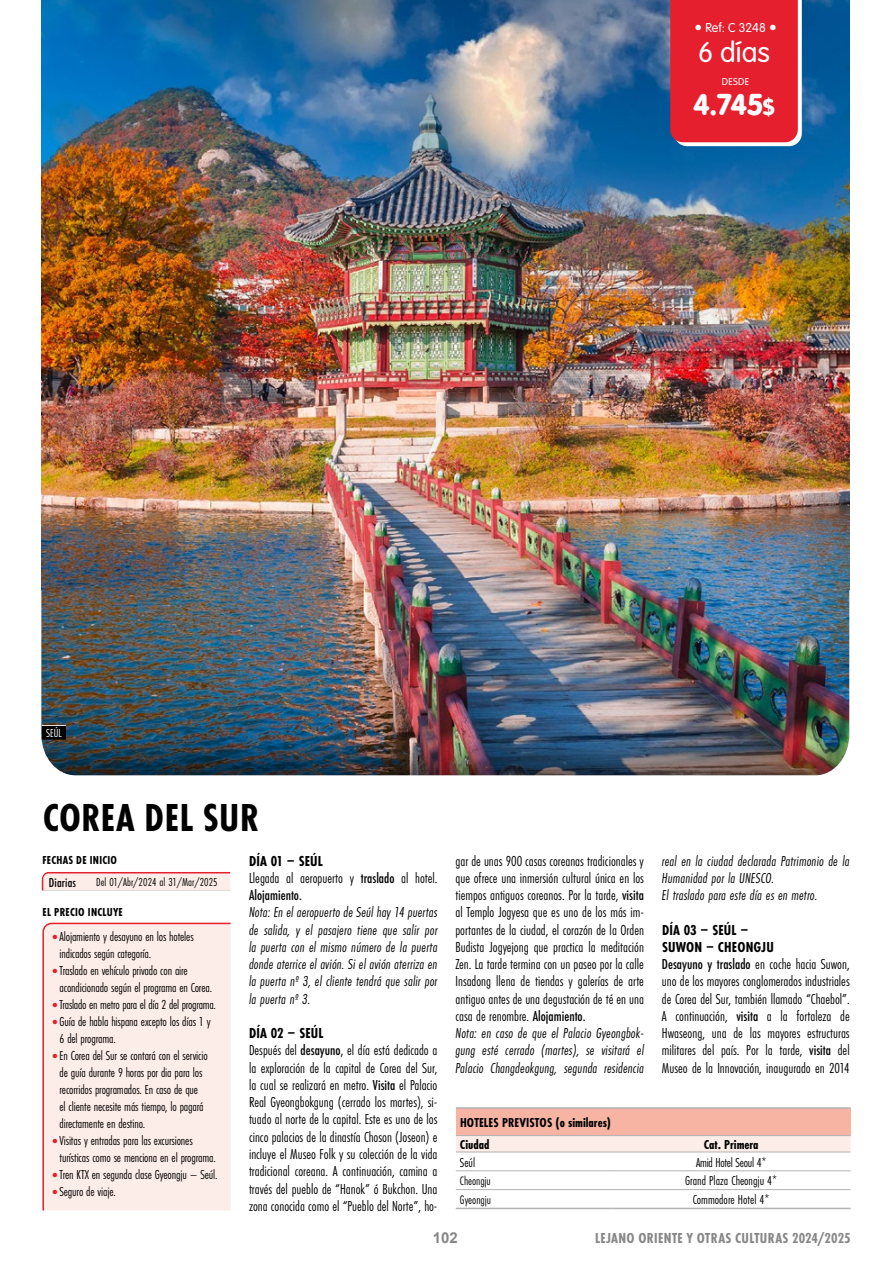
<style>
.page{position:relative;width:893px;height:1263px;background:#fff}
.page>*{position:absolute;margin:0;border:0;box-sizing:border-box;transform-origin:0 0}
.t1{font:700 40.5px "Futura PT Cond";letter-spacing:.01em;color:#000}
.t2{font:31.5px "VAG Rundschrift D";color:#fff}
.t3{font:300 30px "VAG Rundschrift D";color:#fff}
.t4{font:15px/17.2px "Futura PT Cond";color:#000}
.t5{font:italic 15px/17.2px "Futura PT Cond";letter-spacing:.01em;color:#000;text-align:justify}
.t6{font:700 15px "Futura PT Cond";letter-spacing:.025em;color:#878787}
.t7{font:700 15px "Arial";color:#878787}
.t8{font:13.5px/17px "Futura PT Cond";letter-spacing:-.01em;color:#000}
.t9{font:700 13.5px/22px "Futura PT Cond";color:#000}
.t10{font:300 13.5px "VAG Rundschrift D";color:#fff}
.t11{font:500 13.5px "Futura PT Cond";letter-spacing:.01em;color:#000}
.t12{font:12.75px "Futura PT Cond";color:#000}
.t13{font:700 12px "Futura PT Cond";letter-spacing:.02em;color:#000}
.t14{font:12px "Futura PT Cond";letter-spacing:.01em;color:#000}
.t15{font:12px "Futura PT Cond";color:#fff}
.t16{font:300 10.5px "VAG Rundschrift D";letter-spacing:.03em;color:#fff}
.s1{font-size:16.5px}
.s2{font-family:"VAG Rounded Std";font-weight:700;font-size:22.5px}
.s3{font-weight:700}
.s4{font-weight:500}
.s5{font-family:"The Sans Cd LF3";font-weight:300;font-size:22.5px;color:#e51f2d}
.s6{font-style:italic}
</style>
<div class="page">
<img style="left:42px;top:0;width:808px;height:590px">
<img style="left:41px;top:590px;width:809px;height:186px">
<svg style="left:42px;top:725px;width:24px;height:1px"></svg>
<div style="left:42px;top:726px;width:24px;height:13px;background:#000"></div>
<div style="left:42px;top:922px;width:189px;height:289px;background:#fdede8"></div>
<div style="left:456px;top:1108px;width:395px;height:27px;background:#f7b4a3"></div>
<svg style="left:456px;top:1136px;width:395px;height:16px;background:#faeae5"></svg>
<hr style="left:456px;top:1152px;width:156px;height:1px;background:#b3b2b2">
<hr style="left:612px;top:1152px;width:239px;height:1px;background:#b3b2b2">
<hr style="left:456px;top:1170px;width:156px;height:1px;background:#b3b2b2">
<hr style="left:456px;top:1189px;width:156px;height:1px;background:#b3b2b2">
<hr style="left:612px;top:1170px;width:239px;height:1px;background:#b3b2b2">
<hr style="left:612px;top:1189px;width:239px;height:1px;background:#b3b2b2">
<hr style="left:456px;top:1107px;width:156px;height:2px;background:#b3b2b2">
<hr style="left:612px;top:1107px;width:239px;height:2px;background:#b3b2b2">
<hr style="left:456px;top:1135px;width:156px;height:1px;background:#b3b2b2">
<hr style="left:612px;top:1135px;width:239px;height:1px;background:#b3b2b2">
<hr style="left:456px;top:1208px;width:156px;height:1px;background:#b3b2b2">
<hr style="left:612px;top:1208px;width:239px;height:1px;background:#b3b2b2">
<svg style="left:670px;top:0;width:132px;height:146px;background:#e32b39"></svg>
<svg style="left:41px;top:872px;width:190px;height:19px;background:#f9dbd8"></svg>
<p class="t10" style="left:694px;top:20px;width:84px"><span class="s1">•</span> Ref: C 3248 <span class="s1">•</span></p>
<h3 class="t3" style="left:698px;top:35px;width:73px">6 días</h3>
<p class="t16" style="left:722px;top:76px;width:29px">DESDE</p>
<h2 class="t2" style="left:693px;top:86px;width:83px">4.745<span class="s2">$</span></h2>
<p class="t15" style="left:46px;top:726px;width:17px">SEÚL</p>
<h1 class="t1" style="left:43px;top:794px;width:218px">COREA DEL SUR</h1>
<p class="t4" style="left:249px;top:852px;width:190px"><span class="s3">DÍA 01 – SEÚL<br></span>Llegada al aeropuerto y <span class="s4">traslado</span> al hotel.<br><span class="s4">Alojamiento.</span></p>
<p class="t5" style="left:249px;top:904px;width:190px">Nota: En el aeropuerto de Seúl hay 14 puertas de salida, y el pasajero tiene que salir por la puerta con el mismo número de la puerta donde aterrice el avión. Si el avión aterriza en la puerta nº 3, el cliente tendrá que salir por la puerta nº 3.</p>
<p class="t4" style="left:249px;top:1025px;width:190px"><span class="s3">DÍA 02 – SEÚL<br></span>Después del <span class="s4">desayuno,</span> el día está dedicado a la exploración de la capital de Corea del Sur, la cual se realizará en metro. <span class="s4">Visita</span> el Palacio Real Gyeongbokgung (cerrado los martes), si&shy;tuado al norte de la capital. Este es uno de los cinco palacios de la dinastía Choson (Joseon) e incluye el Museo Folk y su colección de la vida tradicional coreana. A continuación, camina a través del pueblo de “Hanok” ó Bukchon. Una zona conocida como el “Pueblo del Norte”, ho-</p>
<p class="t13" style="left:43px;top:853px;width:76px">FECHAS DE INICIO</p>
<p class="t11" style="left:49px;top:874px;width:29px">Diarias</p>
<p class="t14" style="left:96px;top:875px;width:123px">Del 01/Abr/2024 al 31/Mar/2025</p>
<p class="t13" style="left:43px;top:905px;width:82px">EL PRECIO INCLUYE</p>
<p class="t8" style="left:60px;top:928px;width:136px;text-indent:-9px"><span class="s5">•</span>Alojamiento y desayuno en los hoteles indicados según categoría.</p>
<p class="t8" style="left:60px;top:962px;width:154px;text-indent:-9px"><span class="s5">•</span>Traslado en vehículo privado con aire acondicionado según el programa en Corea.</p>
<p class="t8" style="left:51px;top:996px;width:166px"><span class="s5">•</span>Traslado en metro para el día 2 del programa.</p>
<p class="t8" style="left:60px;top:1013px;width:153px;text-indent:-9px"><span class="s5">•</span>Guía de habla hispana excepto los días 1 y<br>6 del programa.</p>
<p class="t8" style="left:60px;top:1047px;width:150px;text-indent:-9px"><span class="s5">•</span>En Corea del Sur se contará con el servicio de guía durante 9 horas por dia para los recorridos programados. En caso de que el cliente necesite más tiempo, lo pagará directamente en destino.</p>
<p class="t8" style="left:60px;top:1132px;width:158px;text-indent:-9px"><span class="s5">•</span>Visitas y entradas para las excursiones turísticas como se menciona en el programa.</p>
<p class="t8" style="left:51px;top:1166px;width:168px"><span class="s5">•</span>Tren KTX en segunda clase Gyeongju – Seúl.</p>
<p class="t8" style="left:51px;top:1183px;width:66px"><span class="s5">•</span>Seguro de viaje.</p>
<p class="t4" style="left:455px;top:852px;width:190px">gar de unas 900 casas coreanas tradicionales y que ofrece una inmersión cultural única en los tiempos antiguos coreanos. Por la tarde, <span class="s4">visita </span>al Templo Jogyesa que es uno de los más im&shy;portantes de la ciudad, el corazón de la Orden Budista Jogyejong que practica la meditación Zen. La tarde termina con un paseo por la calle Insadong llena de tiendas y galerías de arte antiguo antes de una degustación de té en una casa de renombre. <span class="s4">Alojamiento.<br></span><span class="s6">Nota: en caso de que el Palacio Gyeongbok&shy;gung esté cerrado (martes), se visitará el Palacio Changdeokgung, segunda residencia</span></p>
<p class="t5" style="left:662px;top:852px;width:189px;text-align:left">real en la ciudad declarada Patrimonio de la<br>Humanidad por la UNESCO.<br>El traslado para este día es en metro.</p>
<p class="t4" style="left:662px;top:921px;width:189px"><span class="s3">DÍA 03 – SEÚL –<br>SUWON – CHEONGJU<br></span><span class="s4">Desayuno y traslado</span> en coche hacia Suwon, uno de los mayores conglomerados industriales de Corea del Sur, también llamado “Chaebol”.<br>A continuación, <span class="s4">visita</span> a la fortaleza de Hwaseong, una de las mayores estructuras militares del país. Por la tarde, <span class="s4">visita</span> del Museo de la Innovación, inaugurado en 2014</p>
<p class="t9" style="left:460px;top:1111px;width:153px">HOTELES PREVISTOS (o similares)<br>Ciudad</p>
<p class="t9" style="left:704px;top:1133px;width:56px">Cat. Primera</p>
<p class="t8" style="left:460px;top:1153px;width:17px">Seúl</p>
<p class="t8" style="left:696px;top:1153px;width:72px">Amid Hotel Seoul 4*</p>
<p class="t12" style="left:460px;top:1173px;width:32px">Cheongju</p>
<p class="t8" style="left:685px;top:1172px;width:93px">Grand Plaza Cheongju 4*</p>
<p class="t12" style="left:460px;top:1192px;width:33px">Gyeongju</p>
<p class="t8" style="left:693px;top:1191px;width:78px">Commodore Hotel 4*</p>
<p class="t7" style="left:433px;top:1227px;width:27px">102</p>
<p class="t6" style="left:595px;top:1229px;width:257px">LEJANO ORIENTE Y OTRAS CULTURAS 2024/2025</p>
</div>
